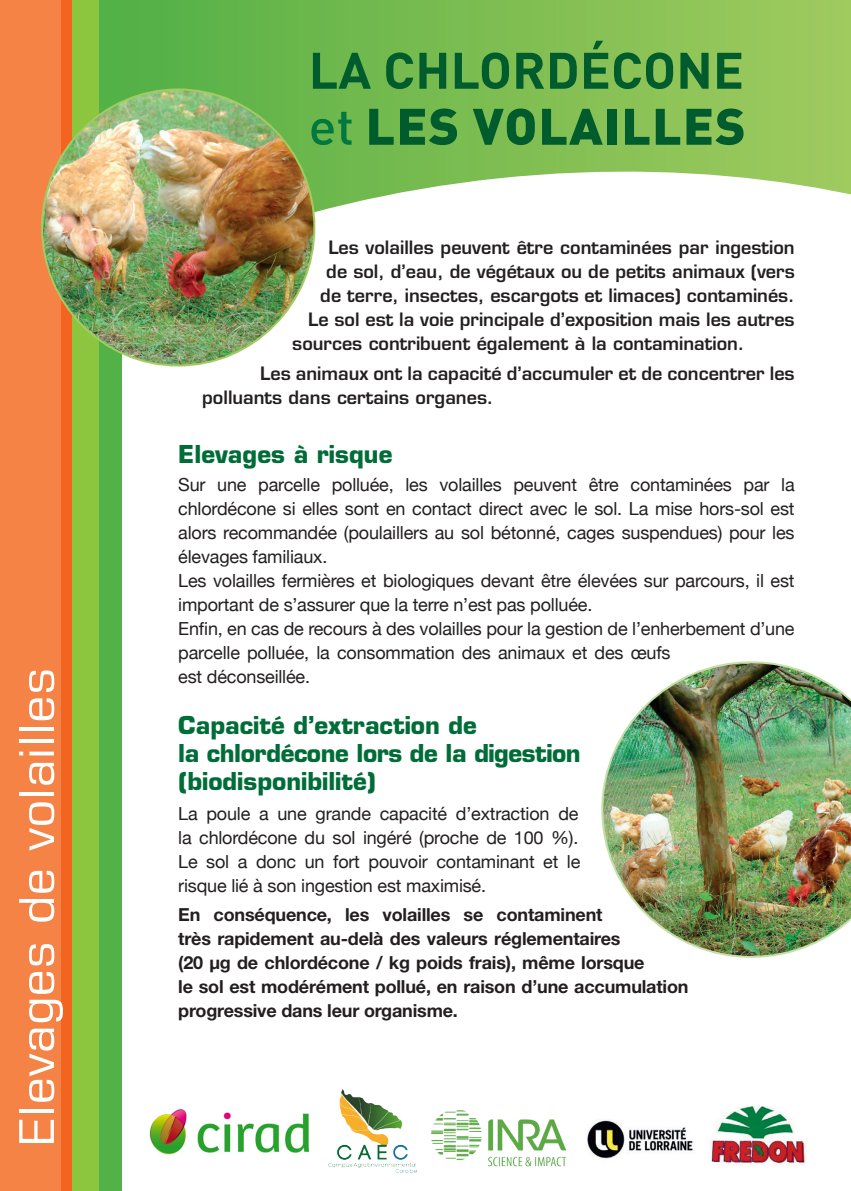
<style>
.page{position:relative;width:851px;height:1191px;background:#fff}
.page>*{position:absolute;margin:0;border:0;box-sizing:border-box;transform-origin:0 0}
.t1{font:700 50.4px/56px "DIN";color:#005b2d}
.t2{font:condensed 48px "Eurostile";color:#fff;scale:1.25 1}
.t3{font:700 24px/28px "Eurostile";color:#006d38}
.t4{font:18px/24px "Helvetica Neue";letter-spacing:-.01em;color:#231f20;text-align:justify}
.t5{font:600 18px/24px "Eurostile";color:#231f20}
.t6{font:700 18px/24px "Helvetica Neue";letter-spacing:-.01em;color:#231f20}
.s1{font-family:"DIN Medium Alternate";font-weight:400;color:#00783e}
.s2{font-family:"DIN Black Alternate";font-weight:400}
</style>
<div class="page">
<div style="left:116px;top:0;width:734px;height:389px;background:linear-gradient(to right,#55b046,#a1ca5e)"></div>
<svg style="left:122px;top:134px;width:728px;height:255px"></svg>
<img style="left:601px;top:661px;width:249px;height:297px">
<img style="left:149px;top:1109px;width:161px;height:46px">
<img style="left:328px;top:1089px;width:88px;height:84px">
<div style="left:72px;top:0;width:28px;height:1191px;background:#8bc63e"></div>
<div style="left:99px;top:0;width:23px;height:1191px;background:#52b147"></div>
<div style="left:60px;top:0;width:12px;height:1191px;background:#f36421"></div>
<div style="left:0;top:0;width:61px;height:1191px;background:#f58345"></div>
<img style="left:416px;top:1106px;width:391px;height:67px">
<img style="left:42px;top:89px;width:272px;height:276px">
<p class="t2" style="left:8px;top:1146px;width:385px;rotate:-90deg">Elevages de volailles</p>
<p class="t1" style="left:308px;top:40px;width:438px">LA CHLORDÉCONE <span class="s1">et</span> <span class="s2">LES VOLAILLES</span></p>
<p class="t5" style="left:328px;top:235px;width:468px">Les volailles peuvent être contaminées par ingestion</p>
<p class="t5" style="left:326px;top:259px;width:470px">de sol, d’eau, de végétaux ou de petits animaux (vers</p>
<p class="t5" style="left:320px;top:283px;width:476px">de terre, insectes, escargots et limaces) contaminés.</p>
<p class="t5" style="left:308px;top:307px;width:488px">Le sol est la voie principale d’exposition mais les autres</p>
<p class="t5" style="left:292px;top:331px;width:453px">sources contribuent également à la contamination.</p>
<p class="t5" style="left:202px;top:361px;width:594px;text-indent:58px">Les animaux ont la capacité d’accumuler et de concentrer les polluants dans certains organes.</p>
<p class="t3" style="left:178px;top:440px;width:216px">Elevages à risque</p>
<p class="t4" style="left:178px;top:473px;width:618px">Sur une parcelle polluée, les volailles peuvent être contaminées par la chlordécone si elles sont en contact direct avec le sol. La mise hors-sol est alors recommandée (poulaillers au sol bétonné, cages suspendues) pour les élevages familiaux.</p>
<p class="t4" style="left:178px;top:569px;width:617px">Les volailles fermières et biologiques devant être élevées sur parcours, il est important de s’assurer que la terre n’est pas polluée.</p>
<p class="t4" style="left:178px;top:617px;width:618px;text-align:left">Enfin, en cas de recours à des volailles pour la gestion de l’enherbement d’une parcelle polluée, la consommation des animaux et des œufs<br>est déconseillée.</p>
<p class="t3" style="left:178px;top:711px;width:404px">Capacité d’extraction de<br>la chlordécone lors de la digestion (biodisponibilité)</p>
<p class="t4" style="left:178px;top:802px;width:403px">La poule a une grande capacité d’extraction de la chlordécone du sol ingéré (proche de 100 %).<br>Le sol a donc un fort pouvoir contaminant et le risque lié à son ingestion est maximisé.</p>
<p class="t6" style="left:178px;top:902px;width:512px">En conséquence, les volailles se contaminent<br>très rapidement au-delà des valeurs réglementaires<br>(20 μg de chlordécone / kg poids frais), même lorsque<br>le sol est modérément pollué, en raison d’une accumulation progressive dans leur organisme.</p>
</div>
